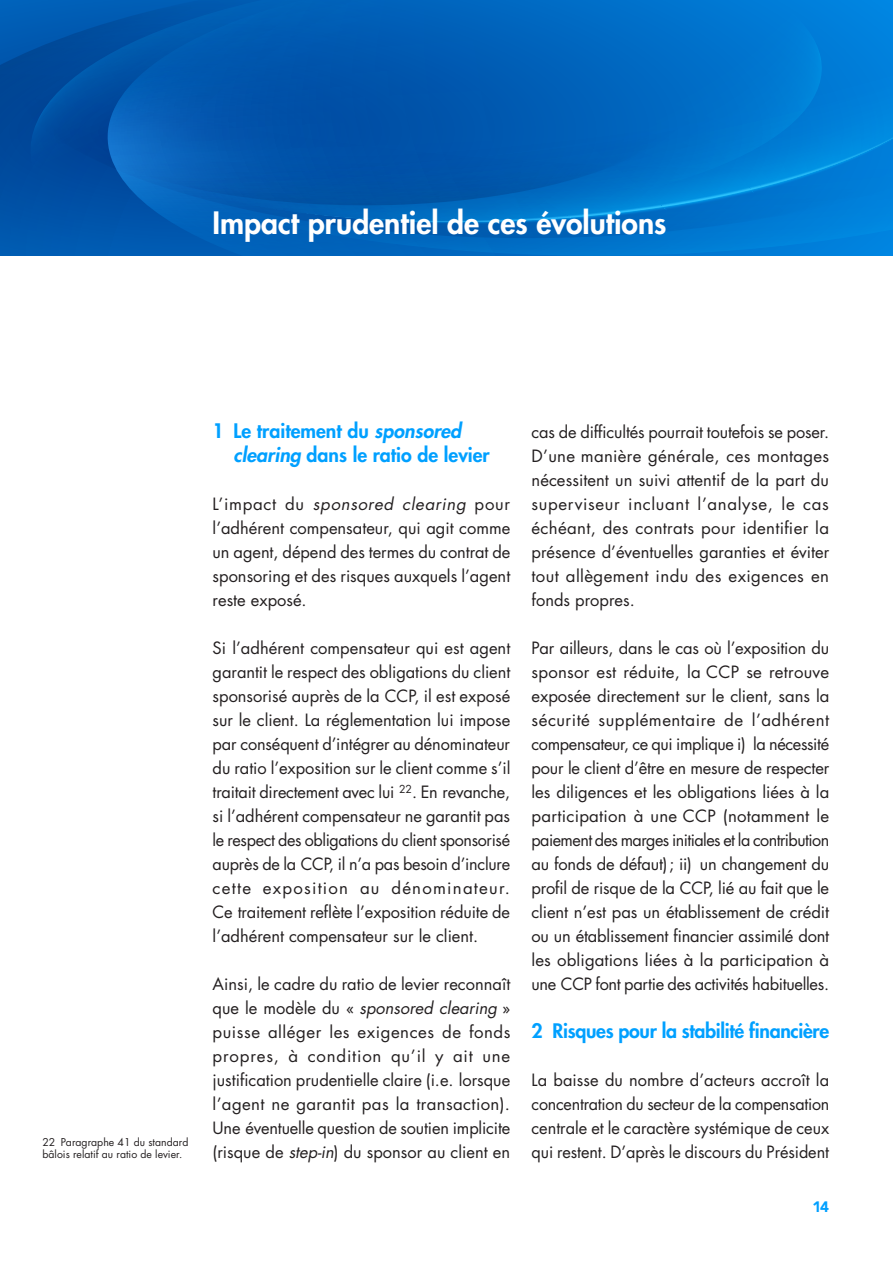
<style>
.page{position:relative;width:893px;height:1263px;background:#fff}
.page>*{position:absolute;margin:0;border:0;box-sizing:border-box;transform-origin:0 0}
.t1{font:800 30px "Futura Std";color:#fff}
.t2{font:800 19.5px/24px "Futura Std";letter-spacing:-.01em;color:#00a0ff}
.t3{font:16.5px/24px "Futura Std";color:#231f20;text-align:justify}
.t4{font:900 15px "Avenir LT Std";color:#00a0ff}
.t5{font:10.5px/12.6px "Futura Std";color:#231f20}
.s1{font-style:italic}
</style>
<div class="page">
<svg style="left:0;top:238px;width:893px;height:17px;background:#0073cc"></svg>
<svg style="left:0;top:10px;width:30px;height:228px;background:#004da1"></svg>
<svg style="left:108px;top:238px;width:501px;height:17px;background:#0065bc"></svg>
<svg style="left:30px;top:0;width:863px;height:238px;background:#0063ba"></svg>
<h1 class="t1" style="left:213px;top:204px;width:455px">Impact prudentiel de ces évolutions</h1>
<p class="t5" style="left:43px;top:1135px;width:147px">22 Paragraphe 41 du standard bâlois relatif au ratio de levier.</p>
<p class="t2" style="left:234px;top:419px;width:258px;text-indent:-21px">1 Le traitement du <span class="s1">sponsored clearing</span> dans le ratio de levier</p>
<p class="t3" style="left:213px;top:492px;width:299px">L’impact du <span class="s1">sponsored clearing</span> pour l’adhérent compensateur, qui agit comme un agent, dépend des termes du contrat de sponsoring et des risques auxquels l’agent reste exposé.</p>
<p class="t3" style="left:213px;top:636px;width:299px">Si l’adhérent compensateur qui est agent garantit le respect des obligations du client sponsorisé auprès de la CCP, il est exposé sur le client. La réglementation lui impose par conséquent d’intégrer au dénominateur du ratio l’exposition sur le client comme s’il traitait directement avec lui <sup>22</sup>. En revanche, si l’adhérent compensateur ne garantit pas le respect des obligations du client sponsorisé auprès de la CCP, il n’a pas besoin d’inclure cette exposition au dénominateur.<br>Ce traitement reflète l’exposition réduite de l’adhérent compensateur sur le client.</p>
<p class="t3" style="left:213px;top:972px;width:299px">Ainsi, le cadre du ratio de levier reconnaît que le modèle du « <span class="s1">sponsored clearing</span> » puisse alléger les exigences de fonds propres, à condition qu’il y ait une justification prudentielle claire (i.e. lorsque l’agent ne garantit pas la transaction).<br>Une éventuelle question de soutien implicite (risque de <span class="s1">step‑in</span>) du sponsor au client en</p>
<p class="t3" style="left:531px;top:420px;width:299px">cas de difficultés pourrait toutefois se poser.<br>D’une manière générale, ces montages nécessitent un suivi attentif de la part du superviseur incluant l’analyse, le cas échéant, des contrats pour identifier la présence d’éventuelles garanties et éviter tout allègement indu des exigences en fonds propres.</p>
<p class="t3" style="left:531px;top:636px;width:299px">Par ailleurs, dans le cas où l’exposition du sponsor est réduite, la CCP se retrouve exposée directement sur le client, sans la sécurité supplémentaire de l’adhérent compensateur, ce qui implique i) la nécessité pour le client d’être en mesure de respecter les diligences et les obligations liées à la participation à une CCP (notamment le paiement des marges initiales et la contribution au fonds de défaut); ii) un changement du profil de risque de la CCP, lié au fait que le client n’est pas un établissement de crédit ou un établissement financier assimilé dont les obligations liées à la participation à une CCP font partie des activités habituelles.</p>
<p class="t2" style="left:531px;top:1019px;width:299px">2 Risques pour la stabilité financière</p>
<p class="t3" style="left:531px;top:1068px;width:299px">La baisse du nombre d’acteurs accroît la concentration du secteur de la compensation centrale et le caractère systémique de ceux qui restent. D’après le discours du Président</p>
<p class="t4" style="left:812px;top:1198px;width:18px">14</p>
</div>
